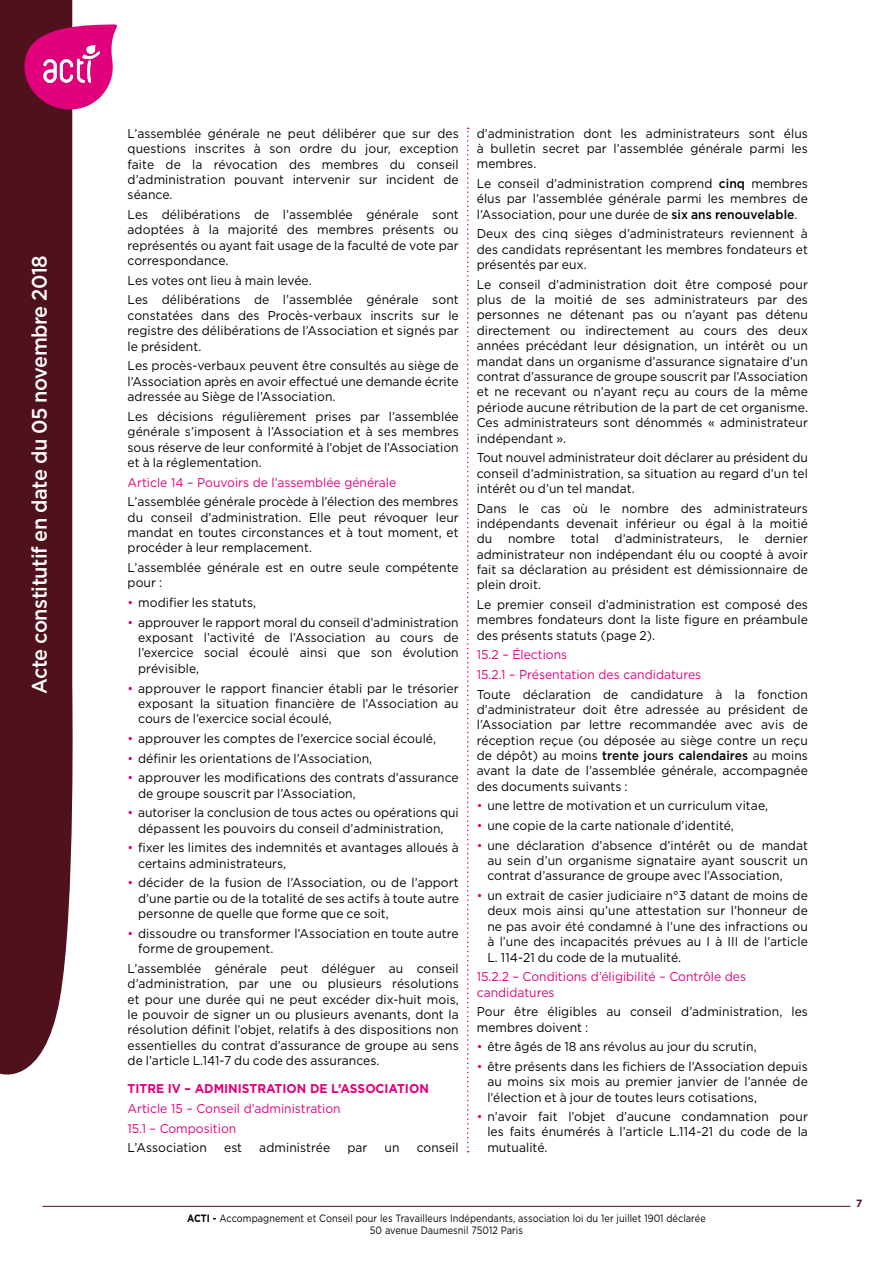
<style>
.page{position:relative;width:893px;height:1263px;background:#fff}
.page>*{position:absolute;margin:0;border:0;box-sizing:border-box;transform-origin:0 0}
.t1{font:500 21px "Gotham";letter-spacing:-.025em;color:#fff;scale:.95 1}
.t2{font:12.75px/15.5px "Gotham";letter-spacing:.005em;color:#000;text-align:justify;scale:.95 1}
.t3{font:12.75px/19.6px "Gotham";color:#e2007a;scale:.95 1}
.t4{font:700 12.75px "Gotham";color:#e2007a;scale:.95 1}
.t5{font:10.65px/12px "Gotham";letter-spacing:.01em;color:#000;text-align:center;scale:.86 1}
.t6{font:700 10.5px "Gotham";color:#4f121c;scale:.95 1}
.s1{color:#e2007a}
.s2{font-weight:500}
.s3{font-weight:700}
</style>
<div class="page">
<div style="left:0;top:0;width:73px;height:1075px;background:#4f121c"></div>
<hr style="left:43px;top:1206px;width:807px;height:1px;background:#4f121c">
<svg style="left:24px;top:24px;width:93px;height:87px;background:#c9287c"></svg>
<img style="left:43px;top:45px;width:57px;height:38px">
<svg style="left:467px;top:128px;width:2px;height:1024px"></svg>
<h1 class="t1" style="left:27px;top:694px;width:463px;rotate:-90deg">Acte constitutif en date du 05 novembre 2018</h1>
<p class="t2" style="left:128px;top:125px;width:350px">L’assemblée générale ne peut délibérer que sur des questions inscrites à son ordre du jour, exception faite de la révocation des membres du conseil d’administration pouvant intervenir sur incident de séance.</p>
<p class="t2" style="left:128px;top:206px;width:350px">Les délibérations de l’assemblée générale sont adoptées à la majorité des membres présents ou représentés ou ayant fait usage de la faculté de vote par correspondance.</p>
<p class="t2" style="left:128px;top:270px;width:350px;line-height:19.6px">Les votes ont lieu à main levée.<br>Les délibérations de l’assemblée générale sont</p>
<p class="t2" style="left:128px;top:307px;width:350px">constatées dans des Procès-verbaux inscrits sur le registre des délibérations de l’Association et signés par le président.</p>
<p class="t2" style="left:128px;top:358px;width:350px">Les procès-verbaux peuvent être consultés au siège de l’Association après en avoir effectué une demande écrite adressée au Siège de l’Association.</p>
<p class="t2" style="left:128px;top:408px;width:350px">Les décisions régulièrement prises par l’assemblée générale s’imposent à l’Association et à ses membres sous réserve de leur conformité à l’objet de l’Association et à la réglementation.</p>
<p class="t3" style="left:128px;top:472px;width:284px">Article 14 – Pouvoirs de l’assemblée générale</p>
<p class="t2" style="left:128px;top:494px;width:350px">L’assemblée générale procède à l’élection des membres du conseil d’administration. Elle peut révoquer leur mandat en toutes circonstances et à tout moment, et procéder à leur remplacement.</p>
<p class="t2" style="left:128px;top:559px;width:350px">L’assemblée générale est en outre seule compétente pour :</p>
<p class="t2" style="left:128px;top:594px;width:137px"><span class="s1">•</span> modifier les statuts,</p>
<p class="t2" style="left:138px;top:614px;width:339px;text-indent:-11px"><span class="s1">•</span> approuver le rapport moral du conseil d’administration exposant l’activité de l’Association au cours de l’exercice social écoulé ainsi que son évolution prévisible,</p>
<p class="t2" style="left:138px;top:680px;width:339px;text-indent:-11px"><span class="s1">•</span> approuver le rapport financier établi par le trésorier exposant la situation financière de l’Association au cours de l’exercice social écoulé,</p>
<p class="t2" style="left:128px;top:730px;width:326px"><span class="s1">•</span> approuver les comptes de l’exercice social écoulé,</p>
<p class="t2" style="left:128px;top:750px;width:259px"><span class="s1">•</span> définir les orientations de l’Association,</p>
<p class="t2" style="left:138px;top:770px;width:339px;text-indent:-11px"><span class="s1">•</span> approuver les modifications des contrats d’assurance de groupe souscrit par l’Association,</p>
<p class="t2" style="left:128px;top:805px;width:350px;text-align:center"><span class="s1">•</span> autoriser la conclusion de tous actes ou opérations qui dépassent les pouvoirs du conseil d’administration,</p>
<p class="t2" style="left:138px;top:840px;width:339px;text-indent:-11px"><span class="s1">•</span> fixer les limites des indemnités et avantages alloués à certains administrateurs,</p>
<p class="t2" style="left:138px;top:875px;width:339px;text-indent:-11px"><span class="s1">•</span> décider de la fusion de l’Association, ou de l’apport d’une partie ou de la totalité de ses actifs à toute autre personne de quelle que forme que ce soit,</p>
<p class="t2" style="left:138px;top:925px;width:339px;text-indent:-11px"><span class="s1">•</span> dissoudre ou transformer l’Association en toute autre forme de groupement.</p>
<p class="t2" style="left:128px;top:960px;width:350px">L’assemblée générale peut déléguer au conseil d’administration, par une ou plusieurs résolutions et pour une durée qui ne peut excéder dix-huit mois, le pouvoir de signer un ou plusieurs avenants, dont la résolution définit l’objet, relatifs à des dispositions non essentielles du contrat d’assurance de groupe au sens de l’article L.141-7 du code des assurances.</p>
<p class="t4" style="left:128px;top:1081px;width:319px">TITRE IV – ADMINISTRATION DE L’ASSOCIATION</p>
<p class="t3" style="left:128px;top:1098px;width:226px">Article 15 – Conseil d’administration<br>15.1 – Composition</p>
<p class="t2" style="left:128px;top:1140px;width:85px">L’Association</p>
<p class="t2" style="left:224px;top:1140px;width:21px">est</p>
<p class="t2" style="left:259px;top:1140px;width:76px">administrée</p>
<p class="t2" style="left:347px;top:1140px;width:23px">par</p>
<p class="t2" style="left:385px;top:1140px;width:17px">un</p>
<p class="t2" style="left:417px;top:1140px;width:46px">conseil</p>
<p class="t2" style="left:477px;top:125px;width:350px">d’administration dont les administrateurs sont élus à bulletin secret par l’assemblée générale parmi les membres.</p>
<p class="t2" style="left:477px;top:176px;width:350px">Le conseil d’administration comprend <span class="s2">cinq</span> membres élus par l’assemblée générale parmi les membres de l’Association, pour une durée de <span class="s2">six ans renouvelable</span>.</p>
<p class="t2" style="left:477px;top:226px;width:350px">Deux des cinq sièges d’administrateurs reviennent à des candidats représentant les membres fondateurs et présentés par eux.</p>
<p class="t2" style="left:477px;top:276px;width:350px">Le conseil d’administration doit être composé pour plus de la moitié de ses administrateurs par des personnes ne détenant pas ou n’ayant pas détenu directement ou indirectement au cours des deux années précédant leur désignation, un intérêt ou un mandat dans un organisme d’assurance signataire d’un contrat d’assurance de groupe souscrit par l’Association et ne recevant ou n’ayant reçu au cours de la même période aucune rétribution de la part de cet organisme.<br>Ces administrateurs sont dénommés « administrateur indépendant ».</p>
<p class="t2" style="left:477px;top:450px;width:350px">Tout nouvel administrateur doit déclarer au président du conseil d’administration, sa situation au regard d’un tel intérêt ou d’un tel mandat.</p>
<p class="t2" style="left:477px;top:500px;width:350px">Dans le cas où le nombre des administrateurs indépendants devenait inférieur ou égal à la moitié du nombre total d’administrateurs, le dernier administrateur non indépendant élu ou coopté à avoir fait sa déclaration au président est démissionnaire de plein droit.</p>
<p class="t2" style="left:477px;top:596px;width:350px">Le premier conseil d’administration est composé des membres fondateurs dont la liste figure en préambule des présents statuts (page 2).</p>
<p class="t3" style="left:477px;top:645px;width:238px">15.2 – Élections<br>15.2.1 – Présentation des candidatures</p>
<p class="t2" style="left:477px;top:686px;width:350px">Toute déclaration de candidature à la fonction d’administrateur doit être adressée au président de l’Association par lettre recommandée avec avis de réception reçue (ou déposée au siège contre un reçu de dépôt) au moins <span class="s2">trente jours calendaires</span> au moins avant la date de l’assemblée générale, accompagnée des documents suivants :</p>
<p class="t2" style="left:477px;top:798px;width:308px"><span class="s1">•</span> une lettre de motivation et un curriculum vitae,</p>
<p class="t2" style="left:477px;top:817px;width:272px"><span class="s1">•</span> une copie de la carte nationale d’identité,</p>
<p class="t2" style="left:487px;top:837px;width:339px;text-indent:-11px"><span class="s1">•</span> une déclaration d’absence d’intérêt ou de mandat au sein d’un organisme signataire ayant souscrit un contrat d’assurance de groupe avec l’Association,</p>
<p class="t2" style="left:487px;top:887px;width:339px;text-indent:-11px"><span class="s1">•</span> un extrait de casier judiciaire n°3 datant de moins de deux mois ainsi qu’une attestation sur l’honneur de ne pas avoir été condamné à l’une des infractions ou à l’une des incapacités prévues au I à III de l’article L. 114-21 du code de la mutualité.</p>
<p class="t3" style="left:477px;top:969px;width:285px;line-height:15.3px">15.2.2 – Conditions d’éligibilité – Contrôle des candidatures</p>
<p class="t2" style="left:477px;top:1004px;width:350px">Pour être éligibles au conseil d’administration, les membres doivent :</p>
<p class="t2" style="left:477px;top:1039px;width:296px"><span class="s1">•</span> être âgés de 18 ans révolus au jour du scrutin,</p>
<p class="t2" style="left:487px;top:1058px;width:339px;text-indent:-11px"><span class="s1">•</span> être présents dans les fichiers de l’Association depuis au moins six mois au premier janvier de l’année de l’élection et à jour de toutes leurs cotisations,</p>
<p class="t2" style="left:487px;top:1109px;width:339px;text-indent:-11px"><span class="s1">•</span> n’avoir fait l’objet d’aucune condamnation pour les faits énumérés à l’article L.114-21 du code de la mutualité.</p>
<p class="t5" style="left:187px;top:1212px;width:604px"><span class="s3">ACTI -</span> Accompagnement et Conseil pour les Travailleurs Indépendants, association loi du 1er juillet 1901 déclarée<br>50 avenue Daumesnil 75012 Paris</p>
<p class="t6" style="left:856px;top:1197px;width:8px">7</p>
</div>
